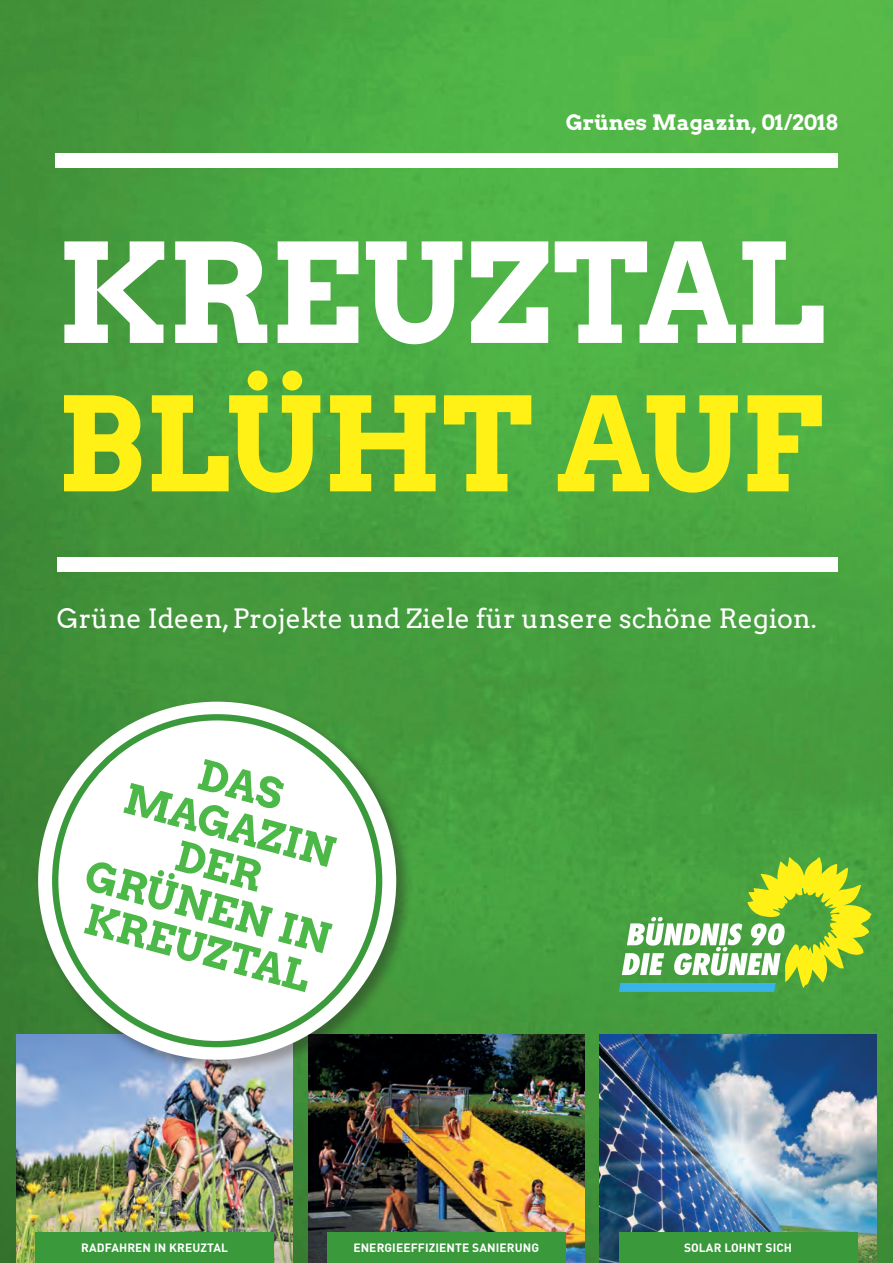
<style>
.page{position:relative;width:893px;height:1263px;background:#fff}
.page>*{position:absolute;margin:0;border:0;box-sizing:border-box;transform-origin:0 0}
.t1{font:137.1px "Arvo Gruen";color:#fff}
.t2{font:129.75px "Arvo Gruen";letter-spacing:-.015em;color:#fff116}
.t3{font:41.4px/84.4px "Arvo Gruen";color:#4bb848}
.t4{font:26.7px "Arvo";color:#fff}
.t5{font:21.15px "Arvo Gruen";color:#fff}
.t6{font:700 12px "DIN Pro";letter-spacing:.01em;color:#fff}
</style>
<div class="page">
<img style="left:0;top:0;width:893px;height:1263px">
<svg style="left:619px;top:857px;width:253px;height:135px;background:#81bd58"></svg>
<img style="left:16px;top:1034px;width:277px;height:229px">
<img style="left:308px;top:1034px;width:276px;height:229px">
<div style="left:327px;top:1232px;width:238px;height:31px;background:#3a9a3b"></div>
<img style="left:600px;top:1034px;width:276px;height:229px">
<div style="left:619px;top:1232px;width:238px;height:31px;background:#3a9a3b"></div>
<div style="left:55px;top:154px;width:783px;height:14px;background:#fff"></div>
<div style="left:57px;top:557px;width:781px;height:15px;background:#fff"></div>
<div style="left:36px;top:1232px;width:238px;height:31px;background:#3a9a3b"></div>
<div style="left:36px;top:699px;width:377px;height:378px;background:#231f20;opacity:.4"></div>
<div style="left:38px;top:702px;width:358px;height:358px;background:#fff;border-radius:50%"></div>
<h3 class="t5" style="left:566px;top:108px;width:273px">Grünes Magazin, 01/2018</h3>
<h1 class="t1" style="left:57px;top:198px;width:770px">KREUZTAL</h1>
<h2 class="t2" style="left:57px;top:354px;width:766px">BLÜHT AUF</h2>
<h3 class="t4" style="left:57px;top:603px;width:762px">Grüne Ideen, Projekte und Ziele für unsere schöne Region.</h3>
<h3 class="t3" style="left:209px;top:731px;width:90px;rotate:15deg">DAS<br>DER</h3>
<h3 class="t3" style="left:136px;top:755px;width:218px;rotate:15deg">MAGAZIN</h3>
<h3 class="t3" style="left:92px;top:852px;width:254px;line-height:42.2px;rotate:15deg">GRÜNEN IN<br>KREUZTAL</h3>
<p class="t6" style="left:81px;top:1240px;width:148px">RADFAHREN IN KREUZTAL</p>
<p class="t6" style="left:353px;top:1240px;width:187px">ENERGIEEFFIZIENTE SANIERUNG</p>
<p class="t6" style="left:684px;top:1239px;width:110px">SOLAR LOHNT SICH</p>
</div>
